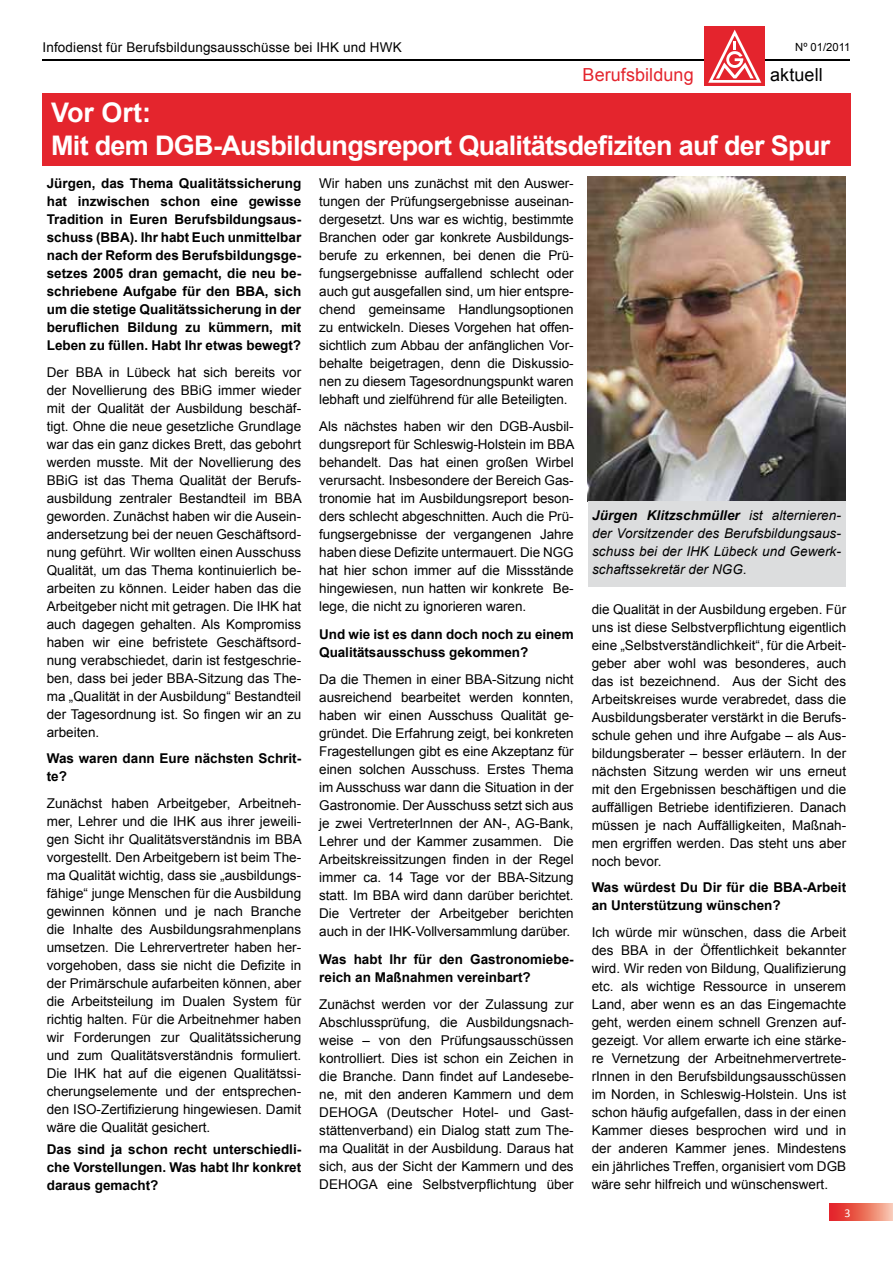
<style>
.page{position:relative;width:893px;height:1263px;background:#fff}
.page>*{position:absolute;margin:0;border:0;box-sizing:border-box;transform-origin:0 0}
.t1{font:700 27px/33px "Arial";letter-spacing:-.025em;color:#fff}
.t2{font:18px "Arial";letter-spacing:.005em;color:#e4242d}
.t3{font:18px "Arial";letter-spacing:.005em;color:#000}
.t4{font:13.5px/18px "Arial";color:#000;text-align:justify}
.t5{font:700 13.5px/18px "Arial";color:#000}
.t6{font:italic 13.5px/18px "Arial";letter-spacing:.005em;color:#000;text-align:justify}
.t7{font:12px "Calibri";color:#fff}
.t8{font:11.25px "Arial";color:#000}
.s1{font-weight:700}
</style>
<div class="page">
<hr style="left:43px;top:60px;width:807px;height:1px;background:#000">
<div style="left:705px;top:26px;width:60px;height:60px;background:#e4242d"></div>
<svg style="left:708px;top:29px;width:54px;height:54px"></svg>
<svg style="left:829px;top:1203px;width:64px;height:17px"></svg>
<div style="left:43px;top:94px;width:807px;height:72px;background:#e4252d"></div>
<img style="left:588px;top:176px;width:257px;height:326px">
<div style="left:588px;top:502px;width:257px;height:85px;background:#dcddde"></div>
<p class="t4" style="left:43px;top:39px;width:361px">Infodienst für Berufsbildungsausschüsse bei IHK und HWK</p>
<p class="t8" style="left:795px;top:39px;width:57px">Nº 01/2011</p>
<h2 class="t2" style="left:583px;top:63px;width:113px">Berufsbildung</h2>
<h2 class="t3" style="left:770px;top:63px;width:54px">aktuell</h2>
<h1 class="t1" style="left:51px;top:97px;width:781px">Vor Ort:<br>Mit dem DGB-Ausbildungsreport Qualitätsdefiziten auf der Spur</h1>
<p class="t5" style="left:47px;top:175px;width:256px;text-align:justify">Jürgen, das Thema Qualitätssicherung hat inzwischen schon eine gewisse Tradition in Euren Berufsbildungsaus&shy;schuss (BBA). Ihr habt Euch unmittelbar nach der Reform des Berufsbildungsge&shy;setzes 2005 dran gemacht, die neu be&shy;schriebene Aufgabe für den BBA, sich um die stetige Qualitätssicherung in der beruflichen Bildung zu kümmern, mit Leben zu füllen. Habt Ihr etwas bewegt?</p>
<p class="t4" style="left:47px;top:363px;width:257px">Der BBA in Lübeck hat sich bereits vor der Novellierung des BBiG immer wieder mit der Qualität der Ausbildung beschäf&shy;tigt. Ohne die neue gesetzliche Grundlage war das ein ganz dickes Brett, das gebohrt werden musste. Mit der Novellierung des BBiG ist das Thema Qualität der Berufs&shy;ausbildung zentraler Bestandteil im BBA geworden. Zunächst haben wir die Ausein&shy;andersetzung bei der neuen Geschäftsord&shy;nung geführt. Wir wollten einen Ausschuss Qualität, um das Thema kontinuierlich be&shy;arbeiten zu können. Leider haben das die Arbeitgeber nicht mit getragen. Die IHK hat auch dagegen gehalten. Als Kompromiss haben wir eine befristete Geschäftsord&shy;nung verabschiedet, darin ist festgeschrie&shy;ben, dass bei jeder BBA-Sitzung das The&shy;ma „Qualität in der Ausbildung“ Bestandteil der Tagesordnung ist. So fingen wir an zu arbeiten.</p>
<p class="t5" style="left:47px;top:750px;width:256px">Was waren dann Eure nächsten Schrit&shy;te?</p>
<p class="t4" style="left:47px;top:794px;width:257px">Zunächst haben Arbeitgeber, Arbeitneh&shy;mer, Lehrer und die IHK aus ihrer jeweili&shy;gen Sicht ihr Qualitätsverständnis im BBA vorgestellt. Den Arbeitgebern ist beim The&shy;ma Qualität wichtig, dass sie „ausbildungs&shy;fähige“ junge Menschen für die Ausbildung gewinnen können und je nach Branche die Inhalte des Ausbildungsrahmenplans umsetzen. Die Lehrervertreter haben her&shy;vorgehoben, dass sie nicht die Defizite in der Primärschule aufarbeiten können, aber die Arbeitsteilung im Dualen System für richtig halten. Für die Arbeitnehmer haben wir Forderungen zur Qualitätssicherung und zum Qualitätsverständnis formuliert.<br>Die IHK hat auf die eigenen Qualitätssi&shy;cherungselemente und der entsprechen&shy;den ISO-Zertifizierung hingewiesen. Damit wäre die Qualität gesichert.</p>
<p class="t5" style="left:47px;top:1141px;width:256px;text-align:justify">Das sind ja schon recht unterschiedli&shy;che Vorstellungen. Was habt Ihr konkret daraus gemacht?</p>
<p class="t4" style="left:319px;top:175px;width:256px">Wir haben uns zunächst mit den Auswer&shy;tungen der Prüfungsergebnisse auseinan&shy;dergesetzt. Uns war es wichtig, bestimmte Branchen oder gar konkrete Ausbildungs&shy;berufe zu erkennen, bei denen die Prü&shy;fungsergebnisse auffallend schlecht oder auch gut ausgefallen sind, um hier entspre&shy;chend gemeinsame Handlungsoptionen zu entwickeln. Dieses Vorgehen hat offen&shy;sichtlich zum Abbau der anfänglichen Vor&shy;behalte beigetragen, denn die Diskussio&shy;nen zu diesem Tagesordnungspunkt waren lebhaft und zielführend für alle Beteiligten.</p>
<p class="t4" style="left:319px;top:417px;width:257px">Als nächstes haben wir den DGB-Ausbil&shy;dungsreport für Schleswig-Holstein im BBA behandelt. Das hat einen großen Wirbel verursacht. Insbesondere der Bereich Gas&shy;tronomie hat im Ausbildungsreport beson&shy;ders schlecht abgeschnitten. Auch die Prü&shy;fungsergebnisse der vergangenen Jahre haben diese Defizite untermauert. Die NGG hat hier schon immer auf die Missstände hingewiesen, nun hatten wir konkrete Be&shy;lege, die nicht zu ignorieren waren.</p>
<p class="t5" style="left:319px;top:626px;width:256px">Und wie ist es dann doch noch zu einem<br>Qualitätsausschuss gekommen?</p>
<p class="t4" style="left:319px;top:670px;width:256px">Da die Themen in einer BBA-Sitzung nicht ausreichend bearbeitet werden konnten, haben wir einen Ausschuss Qualität ge&shy;gründet. Die Erfahrung zeigt, bei konkreten Fragestellungen gibt es eine Akzeptanz für einen solchen Ausschuss. Erstes Thema im Ausschuss war dann die Situation in der Gastronomie. Der Ausschuss setzt sich aus je zwei VertreterInnen der AN-, AG-Bank, Lehrer und der Kammer zusammen. Die Arbeitskreissitzungen finden in der Regel immer ca. 14 Tage vor der BBA-Sitzung statt. Im BBA wird dann darüber berichtet.<br>Die Vertreter der Arbeitgeber berichten auch in der IHK-Vollversammlung darüber.</p>
<p class="t5" style="left:319px;top:951px;width:256px">Was habt Ihr für den Gastronomiebe&shy;reich an Maßnahmen vereinbart?</p>
<p class="t4" style="left:319px;top:995px;width:256px">Zunächst werden vor der Zulassung zur Abschlussprüfung, die Ausbildungsnach&shy;weise – von den Prüfungsausschüssen kontrolliert. Dies ist schon ein Zeichen in die Branche. Dann findet auf Landesebe&shy;ne, mit den anderen Kammern und dem DEHOGA (Deutscher Hotel- und Gast&shy;stättenverband) ein Dialog statt zum The&shy;ma Qualität in der Ausbildung. Daraus hat sich, aus der Sicht der Kammern und des DEHOGA eine Selbstverpflichtung über</p>
<p class="t6" style="left:592px;top:507px;width:250px"><span class="s1">Jürgen Klitzschmüller</span> ist alternieren&shy;der Vorsitzender des Berufsbildungsaus&shy;schuss bei der IHK Lübeck und Gewerk&shy;schaftssekretär der NGG.</p>
<p class="t4" style="left:592px;top:600px;width:256px">die Qualität in der Ausbildung ergeben. Für uns ist diese Selbstverpflichtung eigentlich eine „Selbstverständlichkeit“, für die Arbeit&shy;geber aber wohl was besonderes, auch das ist bezeichnend. Aus der Sicht des Arbeitskreises wurde verabredet, dass die Ausbildungsberater verstärkt in die Berufs&shy;schule gehen und ihre Aufgabe – als Aus&shy;bildungsberater – besser erläutern. In der nächsten Sitzung werden wir uns erneut mit den Ergebnissen beschäftigen und die auffälligen Betriebe identifizieren. Danach müssen je nach Auffälligkeiten, Maßnah&shy;men ergriffen werden. Das steht uns aber noch bevor.</p>
<p class="t5" style="left:592px;top:879px;width:256px">Was würdest Du Dir für die BBA-Arbeit an Unterstützung wünschen?</p>
<p class="t4" style="left:592px;top:923px;width:256px">Ich würde mir wünschen, dass die Arbeit des BBA in der Öffentlichkeit bekannter wird. Wir reden von Bildung, Qualifizierung etc. als wichtige Ressource in unserem Land, aber wenn es an das Eingemachte geht, werden einem schnell Grenzen auf&shy;gezeigt. Vor allem erwarte ich eine stärke&shy;re Vernetzung der Arbeitnehmervertrete&shy;rInnen in den Berufsbildungsausschüssen im Norden, in Schleswig-Holstein. Uns ist schon häufig aufgefallen, dass in der einen Kammer dieses besprochen wird und in der anderen Kammer jenes. Mindestens ein jährliches Treffen, organisiert vom DGB wäre sehr hilfreich und wünschenswert.</p>
<p class="t7" style="left:844px;top:1205px;width:8px">3</p>
</div>
